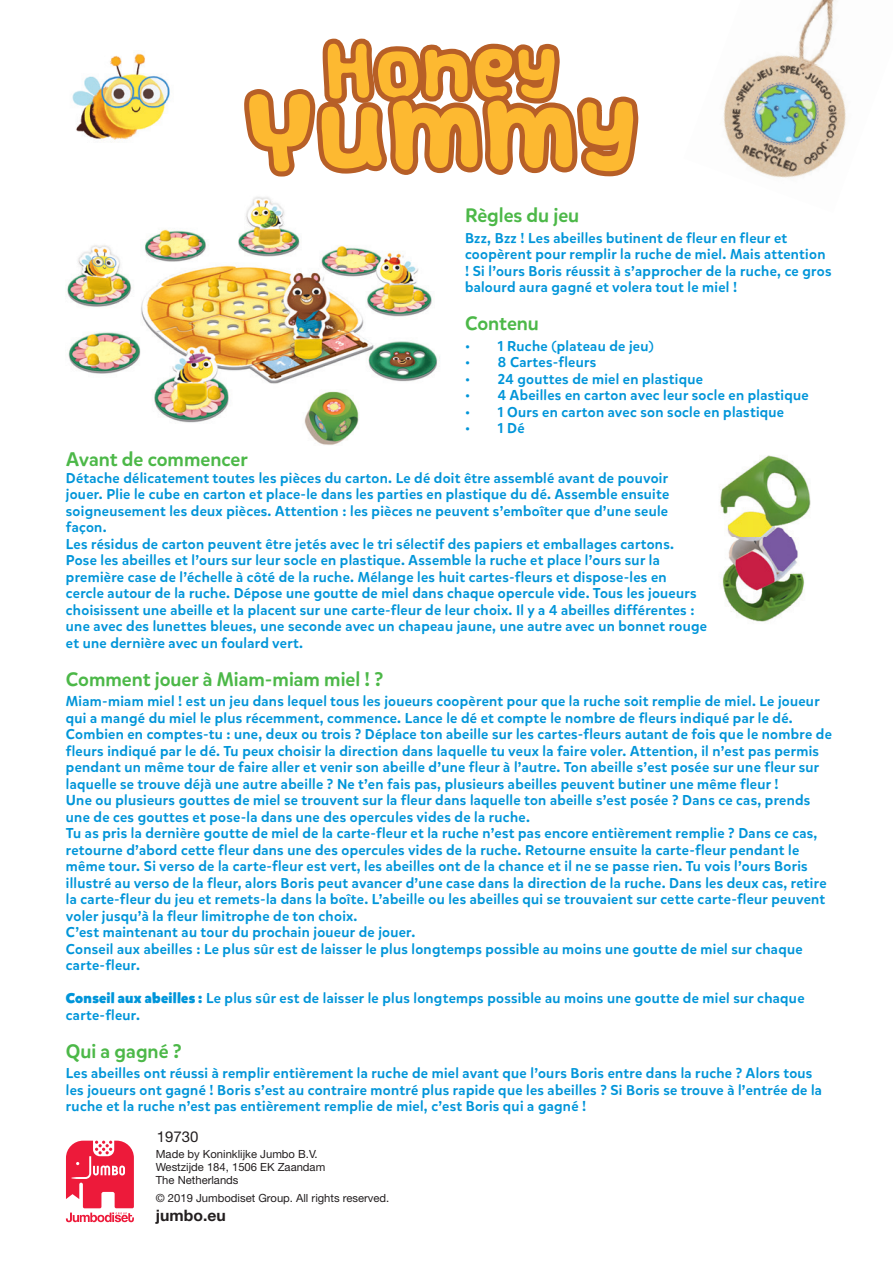
<style>
.page{position:relative;width:893px;height:1263px;background:#fff}
.page>*{position:absolute;margin:0;border:0;box-sizing:border-box;transform-origin:0 0}
.t1{font:76.8px "Vanilla";letter-spacing:.02em;color:#fdb931;scale:1.11 1}
.t2{font:54.6px "Vanilla";letter-spacing:.02em;color:#fdb931;scale:1.11 1}
.t3{font:500 19.5px "Mikado";color:#4cb848}
.t4{font:700 15.75px "Helvetica Neue LT Std";color:#231f20}
.t5{font:15px "Helvetica Neue LT Std";color:#231f20}
.t6{font:500 14.25px/16.5px "Mikado";letter-spacing:.02em;color:#0095d9}
.t7{font:11.25px/13px "Helvetica Neue LT Std";color:#231f20}
.s1{font-weight:900}
</style>
<div class="page">
<img style="left:720px;top:455px;width:91px;height:167px">
<svg style="left:66px;top:1141px;width:68px;height:81px"></svg>
<svg style="left:244px;top:38px;width:394px;height:139px"></svg>
<img style="left:67px;top:197px;width:371px;height:248px">
<img style="left:72px;top:53px;width:98px;height:89px">
<img style="left:801px;top:0;width:34px;height:34px">
<img style="left:723px;top:34px;width:123px;height:83px">
<img style="left:724px;top:117px;width:122px;height:61px">
<h2 class="t2" style="left:325px;top:42px;width:210px">Honey</h2>
<h1 class="t1" style="left:246px;top:92px;width:353px">Yummy</h1>
<h3 class="t3" style="left:465px;top:203px;width:116px">Règles du jeu</h3>
<p class="t6" style="left:465px;top:230px;width:368px">Bzz, Bzz ! Les abeilles butinent de fleur en fleur et coopèrent pour remplir la ruche de miel. Mais attention ! Si l’ours Boris réussit à s’approcher de la ruche, ce gros balourd aura gagné et volera tout le miel !</p>
<h3 class="t3" style="left:465px;top:311px;width:75px">Contenu</h3>
<p class="t6" style="left:465px;top:338px;width:190px">• 1 Ruche (plateau de jeu)</p>
<p class="t6" style="left:465px;top:354px;width:133px">• 8 Cartes-fleurs</p>
<p class="t6" style="left:465px;top:371px;width:239px">• 24 gouttes de miel en plastique</p>
<p class="t6" style="left:465px;top:387px;width:345px">• 4 Abeilles en carton avec leur socle en plastique</p>
<p class="t6" style="left:465px;top:404px;width:321px">• 1 Ours en carton avec son socle en plastique</p>
<p class="t6" style="left:465px;top:420px;width:61px">• 1 Dé</p>
<h3 class="t3" style="left:66px;top:448px;width:184px">Avant de commencer</h3>
<p class="t6" style="left:66px;top:470px;width:643px">Détache délicatement toutes les pièces du carton. Le dé doit être assemblé avant de pouvoir jouer. Plie le cube en carton et place-le dans les parties en plastique du dé. Assemble ensuite soigneusement les deux pièces. Attention : les pièces ne peuvent s’emboîter que d’une seule façon.<br>Les résidus de carton peuvent être jetés avec le tri sélectif des papiers et emballages cartons.<br>Pose les abeilles et l’ours sur leur socle en plastique. Assemble la ruche et place l’ours sur la première case de l’échelle à côté de la ruche. Mélange les huit cartes-fleurs et dispose-les en cercle autour de la ruche. Dépose une goutte de miel dans chaque opercule vide. Tous les joueurs choisissent une abeille et la placent sur une carte-fleur de leur choix. Il y a 4 abeilles différentes : une avec des lunettes bleues, une seconde avec un chapeau jaune, une autre avec un bonnet rouge et une dernière avec un foulard vert.</p>
<h3 class="t3" style="left:66px;top:667px;width:319px">Comment jouer à Miam-miam miel ! ?</h3>
<p class="t6" style="left:66px;top:693px;width:767px">Miam-miam miel ! est un jeu dans lequel tous les joueurs coopèrent pour que la ruche soit remplie de miel. Le joueur qui a mangé du miel le plus récemment, commence. Lance le dé et compte le nombre de fleurs indiqué par le dé.<br>Combien en comptes-tu : une, deux ou trois ? Déplace ton abeille sur les cartes-fleurs autant de fois que le nombre de fleurs indiqué par le dé. Tu peux choisir la direction dans laquelle tu veux la faire voler. Attention, il n’est pas permis pendant un même tour de faire aller et venir son abeille d’une fleur à l’autre. Ton abeille s’est posée sur une fleur sur laquelle se trouve déjà une autre abeille ? Ne t’en fais pas, plusieurs abeilles peuvent butiner une même fleur !<br>Une ou plusieurs gouttes de miel se trouvent sur la fleur dans laquelle ton abeille s’est posée ? Dans ce cas, prends une de ces gouttes et pose-la dans une des opercules vides de la ruche.<br>Tu as pris la dernière goutte de miel de la carte-fleur et la ruche n’est pas encore entièrement remplie ? Dans ce cas, retourne d’abord cette fleur dans une des opercules vides de la ruche. Retourne ensuite la carte-fleur pendant le même tour. Si verso de la carte-fleur est vert, les abeilles ont de la chance et il ne se passe rien. Tu vois l’ours Boris illustré au verso de la fleur, alors Boris peut avancer d’une case dans la direction de la ruche. Dans les deux cas, retire la carte-fleur du jeu et remets-la dans la boîte. L’abeille ou les abeilles qui se trouvaient sur cette carte-fleur peuvent voler jusqu’à la fleur limitrophe de ton choix.<br>C’est maintenant au tour du prochain joueur de jouer.<br>Conseil aux abeilles : Le plus sûr est de laisser le plus longtemps possible au moins une goutte de miel sur chaque carte-fleur.</p>
<p class="t6" style="left:66px;top:990px;width:740px"><span class="s1">Conseil aux abeilles :</span> Le plus sûr est de laisser le plus longtemps possible au moins une goutte de miel sur chaque carte-fleur.</p>
<h3 class="t3" style="left:66px;top:1039px;width:117px">Qui a gagné ?</h3>
<p class="t6" style="left:66px;top:1065px;width:758px">Les abeilles ont réussi à remplir entièrement la ruche de miel avant que l’ours Boris entre dans la ruche ? Alors tous les joueurs ont gagné ! Boris s’est au contraire montré plus rapide que les abeilles ? Si Boris se trouve à l’entrée de la ruche et la ruche n’est pas entièrement remplie de miel, c’est Boris qui a gagné !</p>
<p class="t7" style="left:156px;top:1147px;width:171px">Made by Koninklijke Jumbo B.V.<br>Westzijde 184, 1506 EK Zaandam<br>The Netherlands</p>
<p class="t7" style="left:156px;top:1191px;width:235px">© 2019 Jumbodiset Group. All rights reserved.</p>
<p class="t4" style="left:156px;top:1205px;width:71px">jumbo.eu</p>
<p class="t5" style="left:157px;top:1127px;width:43px">19730</p>
</div>
